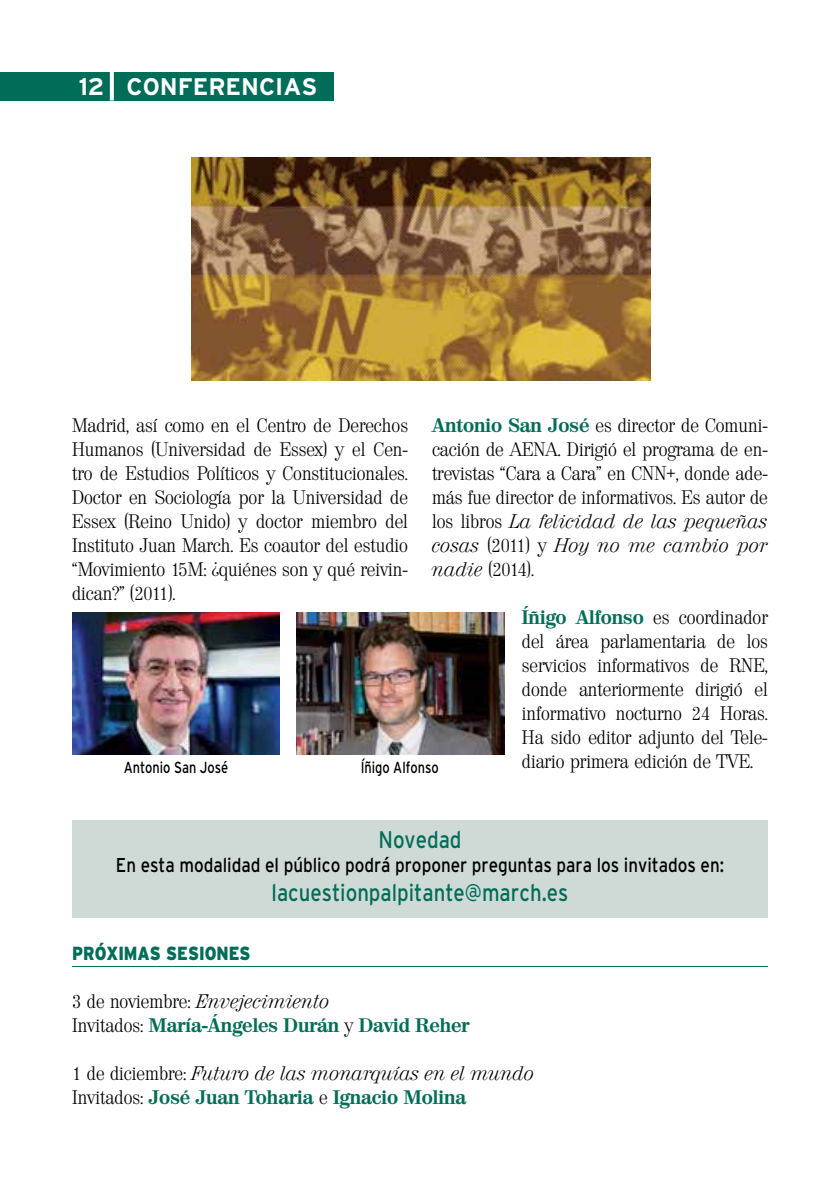
<style>
.page{position:relative;width:840px;height:1191px;background:#fff}
.page>*{position:absolute;margin:0;border:0;box-sizing:border-box;transform-origin:0 0}
.t1{font:24px "Interstate AE";color:#006d58;scale:.85 1}
.t2{font:700 24px "Interstate AE";color:#fff}
.t3{font:20px "Interstate AE";color:#000;scale:.85 1}
.t4{font:300 19px/24px "Valencia";color:#000;text-align:justify}
.t5{font:italic 300 19px/24px "Valencia";letter-spacing:-.005em;color:#000}
.t6{font:700 19px/24px "Valencia";color:#006d58}
.t7{font:900 19px "Interstate AE";color:#006d58;scale:.85 1}
.t8{font:16px "Interstate AE";color:#000;scale:.8 1}
.s1{font-weight:700;color:#006d58}
.s2{font-style:italic}
.s3{font-weight:300;color:#000}
.s4{font-weight:300;font-style:italic;color:#000}
.s5{font-style:normal}
.s6{font-weight:700;font-style:normal;color:#006d58}
</style>
<div class="page">
<div style="left:0;top:72px;width:333px;height:28px;background:#006d58"></div>
<svg style="left:110px;top:72px;width:4px;height:29px"></svg>
<div style="left:72px;top:821px;width:695px;height:97px;background:#cfdad7"></div>
<img style="left:72px;top:612px;width:208px;height:142px">
<img style="left:297px;top:612px;width:207px;height:142px">
<img style="left:191px;top:157px;width:459px;height:224px">
<hr style="left:72px;top:966px;width:695px;height:1px;background:#006d58">
<p class="t2" style="left:79px;top:73px;width:240px">12 CONFERENCIAS</p>
<p class="t4" style="left:72px;top:414px;width:337px">Madrid, así como en el Centro de Derechos Humanos (Universidad de Essex) y el Cen&shy;tro de Estudios Políticos y Constitucionales.<br>Doctor en Sociología por la Universidad de Essex (Reino Unido) y doctor miembro del Instituto Juan March. Es coautor del estudio “Movimiento 15M: ¿quiénes son y qué reivin&shy;dican?” (2011).</p>
<p class="t4" style="left:432px;top:414px;width:337px"><span class="s1">Antonio San José</span> es director de Comuni&shy;cación de AENA. Dirigió el programa de en&shy;trevistas “Cara a Cara” en CNN+, donde ade&shy;más fue director de informativos. Es autor de los libros <span class="s2">La felicidad de las pequeñas cosas</span> (2011) y <span class="s2">Hoy no me cambio por nadie</span> (2014).</p>
<p class="t4" style="left:521px;top:606px;width:247px"><span class="s1">Íñigo Alfonso</span> es coordinador del área parlamentaria de los servicios informativos de RNE, donde anteriormente dirigió el informativo nocturno 24 Horas.<br>Ha sido editor adjunto del Tele-</p>
<p class="t8" style="left:124px;top:758px;width:132px">Antonio San José</p>
<p class="t4" style="left:521px;top:750px;width:233px">diario primera edición de TVE.</p>
<p class="t8" style="left:360px;top:758px;width:99px">Íñigo Alfonso</p>
<p class="t1" style="left:378px;top:826px;width:99px">Novedad</p>
<p class="t3" style="left:116px;top:854px;width:716px">En esta modalidad el público podrá proponer preguntas para los invitados en:</p>
<p class="t1" style="left:271px;top:879px;width:350px">lacuestionpalpitante@march.es</p>
<p class="t7" style="left:72px;top:942px;width:211px">PRÓXIMAS SESIONES</p>
<p class="t6" style="left:72px;top:990px;width:399px"><span class="s3">3 de noviembre:</span> <span class="s4">Envejecimiento<br></span><span class="s3">Invitados:</span> María-Ángeles Durán <span class="s3">y</span> David Reher</p>
<p class="t5" style="left:72px;top:1061px;width:464px"><span class="s5">1 de diciembre:</span> Futuro de las monarquías en el mundo<br><span class="s5">Invitados:</span> <span class="s6">José Juan Toharia</span> <span class="s5">e</span> <span class="s6">Ignacio Molina</span></p>
</div>
